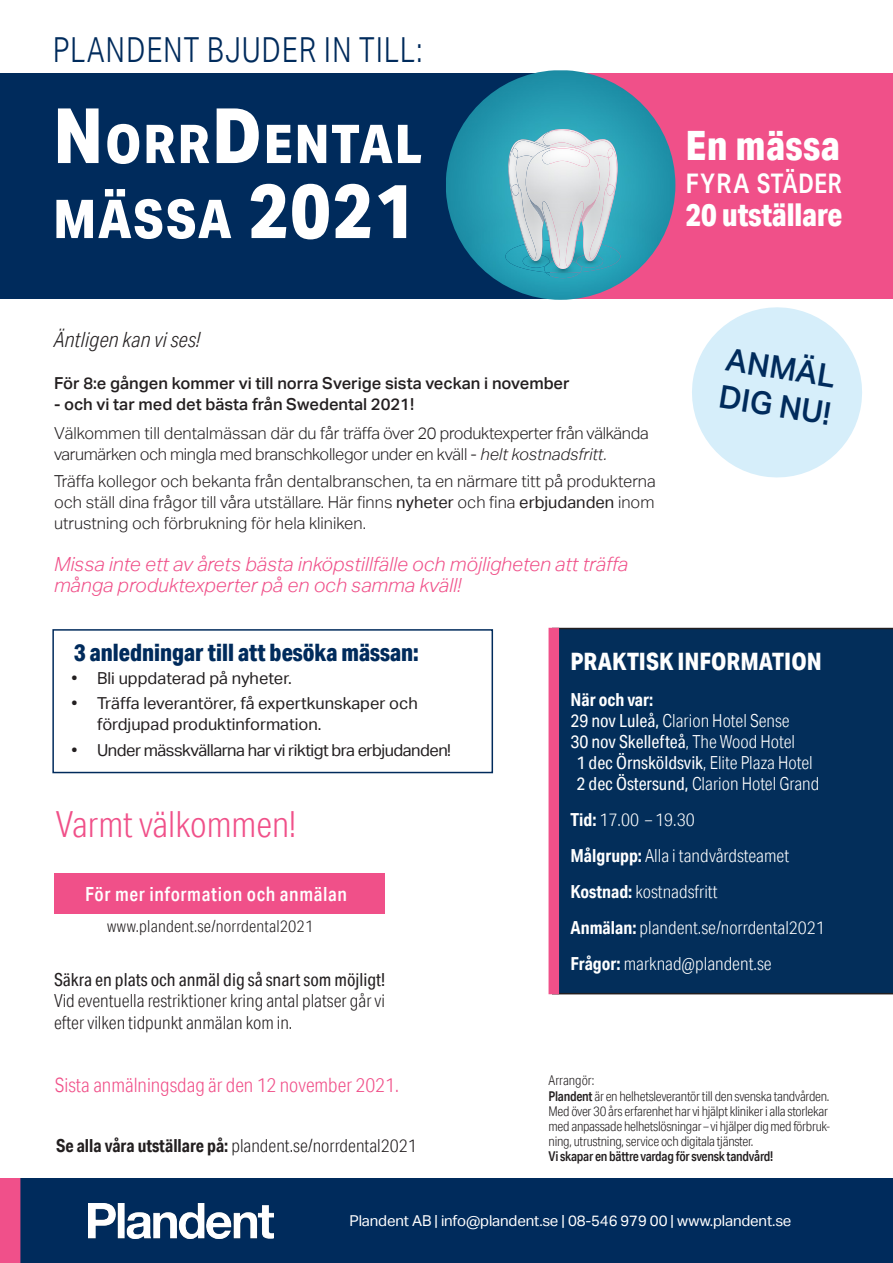
<style>
.page{position:relative;width:893px;height:1263px;background:#fff}
.page>*{position:absolute;margin:0;border:0;box-sizing:border-box;transform-origin:0 0}
.t1{font:800 53.55px "Aktiv Grotesk Cd";letter-spacing:.03em;color:#fff;scale:1.06 1}
.t2{font:800 40.5px "Aktiv Grotesk Cd";letter-spacing:.02em;color:#fff}
.t3{font:300 36px "Aktiv Grotesk Cd";color:#f05089}
.t4{font:300 34.5px "Aktiv Grotesk Cd";letter-spacing:.025em;color:#002b5c}
.t5{font:800 31.5px "Aktiv Grotesk Cd";color:#fff}
.t6{font:500 31.5px "Aktiv Grotesk";color:#002b5c}
.t7{font:500 27px "Aktiv Grotesk Cd";letter-spacing:.01em;color:#fff;scale:1.08 1}
.t8{font:800 24px "Aktiv Grotesk Cd";color:#002b5c}
.t9{font:800 24px "Aktiv Grotesk Cd";color:#fff}
.t10{font:italic 300 21px "Aktiv Grotesk Cd";letter-spacing:.005em;color:#231f20}
.t11{font:300 19.8px "Aktiv Grotesk Cd";color:#f05089}
.t12{font:italic 300 19.5px/21px "Aktiv Grotesk";color:#f05089}
.t13{font:500 19.5px "Aktiv Grotesk Cd";letter-spacing:.03em;color:#fff}
.t14{font:300 18px/36px "Aktiv Grotesk Cd";color:#fff}
.t15{font:300 18px/21.6px "Aktiv Grotesk Cd";color:#231f20;text-align:justify}
.t16{font:18px "Aktiv Grotesk Cd";color:#fff}
.t17{font:700 18px "Aktiv Grotesk Cd";color:#fff}
.t18{font:300 16.5px/21px "Aktiv Grotesk";letter-spacing:-.02em;color:#231f20}
.t19{font:500 16.5px "Aktiv Grotesk";color:#231f20}
.t20{font:16.5px/21px "Aktiv Grotesk";color:#231f20}
.t21{font:16.5px "Aktiv Grotesk";letter-spacing:-.03em;color:#231f20}
.t22{font:300 16.5px "Aktiv Grotesk Cd";letter-spacing:.01em;color:#231f20}
.t23{font:15px "Aktiv Grotesk";letter-spacing:-.01em;color:#fff}
.t24{font:300 13.5px/15px "Aktiv Grotesk Cd";letter-spacing:-.02em;color:#231f20}
.t25{font:500 13.5px "Aktiv Grotesk Cd";letter-spacing:-.02em;color:#231f20}
.t26{font:300 13.5px "Aktiv Grotesk Cd";color:#231f20}
.s1{font-size:76.5px}
.s2{font-style:italic}
.s3{font-weight:400}
.s4{font-weight:700}
.s5{font-weight:300}
.s6{font-weight:500}
</style>
<div class="page">
<div style="left:0;top:1179px;width:893px;height:84px;background:#002b5c"></div>
<img style="left:89px;top:1203px;width:184px;height:35px">
<div style="left:54px;top:873px;width:331px;height:41px;background:#f05089"></div>
<div style="left:559px;top:628px;width:334px;height:366px;background:#032e5a"></div>
<div style="left:549px;top:628px;width:10px;height:366px;background:#f05089"></div>
<svg style="left:692px;top:307px;width:170px;height:171px"></svg>
<div style="left:52px;top:629px;width:441px;height:144px;border:2px solid #002b5c"></div>
<div style="left:0;top:73px;width:893px;height:225px;background:#002b5c"></div>
<div style="left:550px;top:73px;width:343px;height:225px;background:#f05089"></div>
<img style="left:446px;top:70px;width:229px;height:230px">
<img style="left:544px;top:272px;width:37px;height:6px">
<img style="left:505px;top:240px;width:115px;height:32px">
<img style="left:523px;top:261px;width:3px;height:7px">
<img style="left:600px;top:261px;width:3px;height:7px">
<img style="left:543px;top:130px;width:44px;height:17px">
<img style="left:574px;top:139px;width:44px;height:122px">
<img style="left:577px;top:141px;width:36px;height:16px">
<img style="left:508px;top:139px;width:44px;height:122px">
<img style="left:513px;top:141px;width:35px;height:16px">
<img style="left:526px;top:147px;width:74px;height:122px">
<img style="left:509px;top:149px;width:10px;height:39px">
<svg style="left:513px;top:148px;width:5px;height:9px"></svg>
<img style="left:511px;top:186px;width:26px;height:73px">
<svg style="left:511px;top:184px;width:8px;height:12px"></svg>
<img style="left:589px;top:186px;width:26px;height:73px">
<img style="left:607px;top:149px;width:10px;height:39px">
<svg style="left:607px;top:148px;width:6px;height:9px"></svg>
<svg style="left:606px;top:184px;width:9px;height:12px"></svg>
<img style="left:542px;top:148px;width:48px;height:19px">
<img style="left:565px;top:201px;width:19px;height:65px">
<img style="left:542px;top:201px;width:18px;height:65px">
<p class="t4" style="left:53px;top:30px;width:371px">PLANDENT BJUDER IN TILL:</p>
<p class="t1" style="left:53px;top:110px;width:349px"><span class="s1">N</span>ORR<span class="s1">D</span>ENTAL</p>
<p class="t1" style="left:53px;top:185px;width:343px">MÄSSA <span class="s1">2021</span></p>
<p class="t2" style="left:685px;top:120px;width:156px">En mässa</p>
<p class="t7" style="left:685px;top:168px;width:147px">FYRA STÄDER</p>
<p class="t5" style="left:685px;top:195px;width:158px">20 utställare</p>
<p class="t10" style="left:54px;top:327px;width:148px">Äntligen kan vi ses!</p>
<p class="t19" style="left:54px;top:373px;width:517px">För 8:e gången kommer vi till norra Sverige sista veckan i november</p>
<p class="t19" style="left:54px;top:394px;width:362px">- och vi tar med det bästa från Swedental 2021!</p>
<p class="t18" style="left:54px;top:423px;width:596px">Välkommen till dentalmässan där du får träffa över 20 produktexperter från välkända varumärken och mingla med branschkollegor under en kväll - <span class="s2">helt kostnadsfritt.</span></p>
<p class="t18" style="left:54px;top:471px;width:603px;text-align:justify">Träffa kollegor och bekanta från dentalbranschen, ta en närmare titt på produkterna och ställ dina frågor till våra utställare. Här finns <span class="s3">nyheter</span> och fina <span class="s3">erbjudanden</span> inom utrustning och förbrukning för hela kliniken.</p>
<p class="t12" style="left:54px;top:553px;width:576px">Missa inte ett av årets bästa inköpstillfälle och möjligheten att träffa många produktexperter på en och samma kväll!</p>
<p class="t6" style="left:729px;top:341px;width:112px;rotate:9deg">ANMÄL</p>
<p class="t6" style="left:722px;top:378px;width:115px;rotate:9deg">DIG NU!</p>
<p class="t8" style="left:74px;top:637px;width:347px">3 anledningar till att besöka mässan:</p>
<p class="t20" style="left:72px;top:667px;width:222px">• Bli uppdaterad på nyheter.</p>
<p class="t20" style="left:97px;top:693px;width:322px;text-indent:-26px">• Träffa leverantörer, få expertkunskaper och fördjupad produktinformation.</p>
<p class="t21" style="left:72px;top:740px;width:381px">• Under mässkvällarna har vi riktigt bra erbjudanden!</p>
<p class="t3" style="left:56px;top:803px;width:242px">Varmt välkommen!</p>
<p class="t13" style="left:85px;top:882px;width:264px">För mer information och anmälan</p>
<p class="t22" style="left:107px;top:917px;width:208px">www.plandent.se/norrdental2021</p>
<p class="t15" style="left:54px;top:969px;width:333px"><span class="s3">Säkra en plats och anmäl dig så snart som möjligt!<br></span>Vid eventuella restriktioner kring antal platser går vi efter vilken tidpunkt anmälan kom in.</p>
<p class="t11" style="left:55px;top:1073px;width:345px">Sista anmälningsdag är den 12 november 2021.</p>
<p class="t15" style="left:56px;top:1135px;width:362px"><span class="s4">Se alla våra utställare på:</span> plandent.se/norrdental2021</p>
<p class="t9" style="left:570px;top:646px;width:253px">PRAKTISK INFORMATION</p>
<p class="t17" style="left:570px;top:688px;width:84px">När och var:</p>
<p class="t14" style="left:570px;top:702px;width:221px"><span class="s3">29 nov Luleå,</span> Clarion Hotel Sense</p>
<p class="t16" style="left:570px;top:731px;width:226px">30 nov Skellefteå<span class="s5">, The Wood Hotel</span></p>
<p class="t16" style="left:577px;top:752px;width:238px">1 dec Örnsköldsvik<span class="s5">, Elite Plaza Hotel</span></p>
<p class="t14" style="left:577px;top:765px;width:244px"><span class="s3">2 dec Östersund,</span> Clarion Hotel Grand</p>
<p class="t14" style="left:570px;top:801px;width:126px"><span class="s4">Tid:</span> 17.00 – 19.30</p>
<p class="t14" style="left:570px;top:837px;width:220px"><span class="s4">Målgrupp:</span> Alla i tandvårdsteamet</p>
<p class="t14" style="left:570px;top:873px;width:149px"><span class="s4">Kostnad:</span> kostnadsfritt</p>
<p class="t14" style="left:570px;top:909px;width:256px"><span class="s4">Anmälan:</span> plandent.se/norrdental2021<br><span class="s4">Frågor:</span> marknad@plandent.se</p>
<p class="t26" style="left:549px;top:1072px;width:47px">Arrangör:</p>
<p class="t24" style="left:549px;top:1089px;width:282px"><span class="s6">Plandent</span> är en helhetsleverantör till den svenska tandvården.</p>
<p class="t24" style="left:549px;top:1104px;width:283px">Med över 30 års erfarenhet har vi hjälpt kliniker i alla storlekar med anpassade helhetslösningar – vi hjälper dig med förbruk&shy;ning, utrustning, service och digitala tjänster.</p>
<p class="t25" style="left:549px;top:1148px;width:226px">Vi skapar en bättre vardag för svensk tandvård!</p>
<p class="t23" style="left:349px;top:1212px;width:443px">Plandent AB | info@plandent.se | 08-546 979 00 | www.plandent.se</p>
</div>
